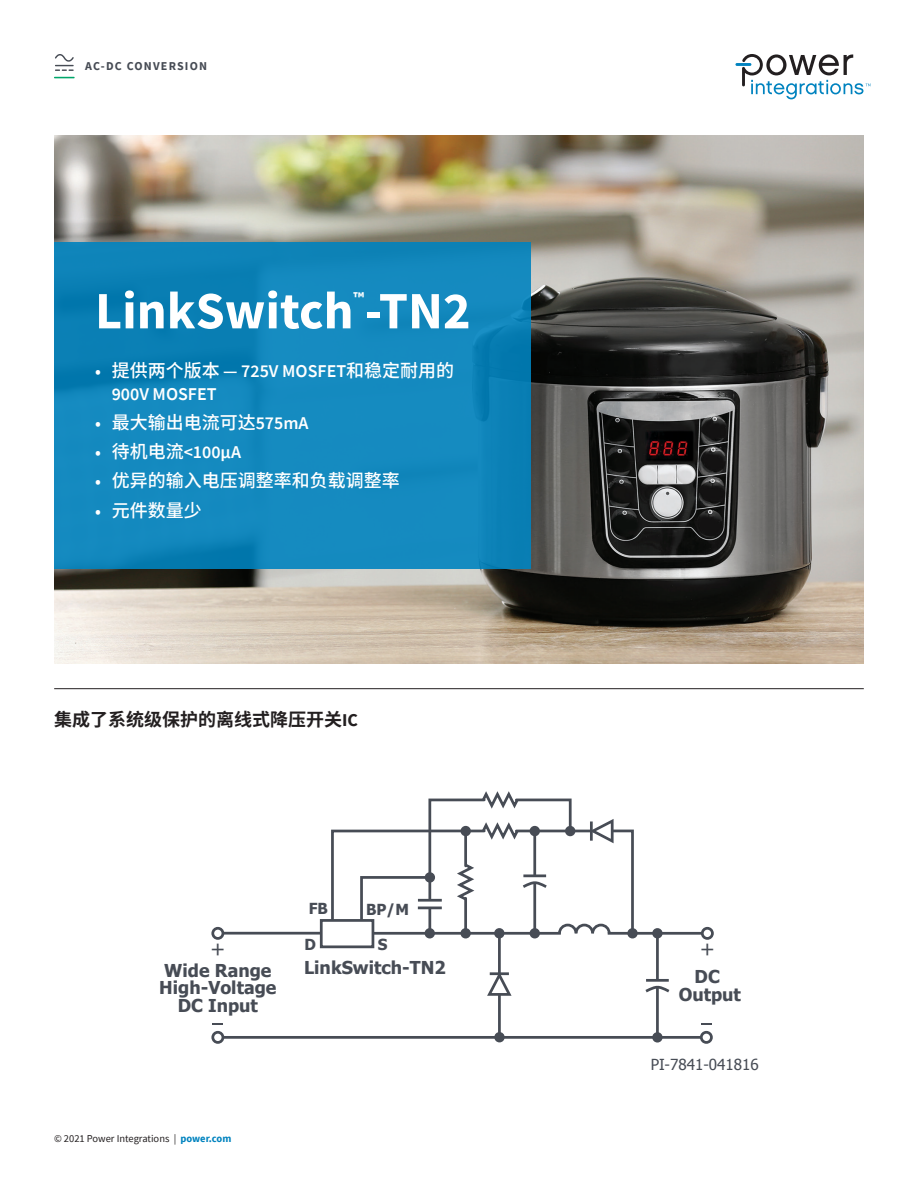
<style>
.page{position:relative;width:918px;height:1188px;background:#fff}
.page>*{position:absolute;margin:0;border:0;box-sizing:border-box;transform-origin:0 0}
.Chip_Name___Blue_box{font:700 52.5px "Source Sans Pro";color:#fff}
.t1{font:20.25px "Tahoma";color:#474c55}
.Bullets___Blue_box{font:600 18px/22.5px "Source Sans Pro";color:#fff}
.Bullets___Blue_box-2{font:500 18px "Source Han Sans CN";color:#fff}
.Diagram_Title{font:700 18px "Source Han Sans CN";color:#231f20}
.t2{font:700 17.7px/17.7px "Tahoma";color:#474c55;text-align:center}
.Chip_Name___Blue_box-2{font:700 15.75px "Source Sans Pro";color:#fff}
.t3{font:15.15px "Tahoma";color:#474c55}
.t4{font:700 15.15px "Tahoma";color:#474c55}
.t5{font:700 12px "Source Sans Pro";letter-spacing:.1em;color:#464b54}
.t6{font:10.5px "Source Sans Pro";color:#231f20}
.s1{font-family:"Source Han Sans CN";font-weight:500}
.s2{font-family:"Source Sans Pro";font-weight:600}
.s3{font-family:"Source Sans Pro"}
.s4{font-weight:700;color:#0083bf}
</style>
<div class="page">
<img style="left:54px;top:135px;width:810px;height:529px">
<hr style="left:735px;top:63px;width:16px;height:3px;background:#0083bf">
<svg style="left:742px;top:54px;width:128px;height:45px"></svg>
<hr style="left:54px;top:688px;width:810px;height:1px;background:#231f20">
<svg style="left:54px;top:242px;width:476px;height:327px;background:#1086bb"></svg>
<svg style="left:487px;top:972px;width:25px;height:24px"></svg>
<hr style="left:490px;top:972px;width:19px;height:3px;background:#474c55">
<hr style="left:498px;top:994px;width:3px;height:43px;background:#474c55">
<hr style="left:498px;top:933px;width:3px;height:41px;background:#474c55">
<div style="left:425px;top:928px;width:10px;height:10px;border:3px solid #474c55;border-radius:50%"></div>
<div style="left:460px;top:928px;width:11px;height:10px;border:3px solid #474c55;border-radius:50%"></div>
<div style="left:494px;top:928px;width:11px;height:10px;border:3px solid #474c55;border-radius:50%"></div>
<div style="left:494px;top:1032px;width:11px;height:10px;border:3px solid #474c55;border-radius:50%"></div>
<div style="left:652px;top:1032px;width:11px;height:11px;border:3px solid #474c55;border-radius:50%"></div>
<div style="left:530px;top:928px;width:10px;height:10px;border:3px solid #474c55;border-radius:50%"></div>
<div style="left:627px;top:928px;width:11px;height:10px;border:3px solid #474c55;border-radius:50%"></div>
<div style="left:652px;top:928px;width:11px;height:10px;border:3px solid #474c55;border-radius:50%"></div>
<div style="left:211px;top:927px;width:13px;height:13px;border:3px solid #474c55;border-radius:50%"></div>
<div style="left:701px;top:927px;width:13px;height:13px;border:3px solid #474c55;border-radius:50%"></div>
<hr style="left:223px;top:1036px;width:478px;height:3px;background:#474c55">
<div style="left:211px;top:1031px;width:13px;height:13px;border:3px solid #474c55;border-radius:50%"></div>
<div style="left:700px;top:1031px;width:13px;height:13px;border:3px solid #474c55;border-radius:50%"></div>
<div style="left:320px;top:919px;width:54px;height:29px;border:3px solid #474c55"></div>
<hr style="left:223px;top:932px;width:98px;height:3px;background:#474c55">
<hr style="left:646px;top:979px;width:23px;height:3px;background:#474c55">
<svg style="left:645px;top:986px;width:25px;height:7px"></svg>
<hr style="left:656px;top:933px;width:3px;height:47px;background:#474c55">
<hr style="left:656px;top:987px;width:3px;height:50px;background:#474c55">
<hr style="left:608px;top:932px;width:94px;height:3px;background:#474c55">
<svg style="left:330px;top:791px;width:305px;height:145px"></svg>
<hr style="left:464px;top:831px;width:3px;height:35px;background:#474c55">
<hr style="left:464px;top:898px;width:3px;height:35px;background:#474c55">
<svg style="left:55px;top:54px;width:19px;height:17px"></svg>
<svg style="left:54px;top:77px;width:21px;height:1px"></svg>
<p class="t5" style="left:85px;top:58px;width:123px">AC-DC CONVERSION</p>
<p class="Chip_Name___Blue_box" style="left:95px;top:275px;width:377px">LinkSwitch -TN2</p>
<p class="Chip_Name___Blue_box-2" style="left:354px;top:287px;width:12px">™</p>
<p class="Bullets___Blue_box" style="left:112px;top:360px;width:344px;text-indent:-17px">• <span class="s1">提供两个版本</span> — 725V MOSFET<span class="s1">和稳定耐用的<br></span>900V MOSFET</p>
<p class="Bullets___Blue_box-2" style="left:95px;top:412px;width:215px"><span class="s2">•</span> 最大输出电流可达<span class="s2">575mA</span></p>
<p class="Bullets___Blue_box" style="left:95px;top:441px;width:148px">• <span class="s1">待机电流</span>&lt;100μA</p>
<p class="Bullets___Blue_box-2" style="left:95px;top:471px;width:306px"><span class="s2">•</span> 优异的输入电压调整率和负载调整率</p>
<p class="Bullets___Blue_box-2" style="left:95px;top:500px;width:108px"><span class="s2">•</span> 元件数量少</p>
<p class="Diagram_Title" style="left:54px;top:709px;width:305px">集成了系统级保护的离线式降压开关<span class="s3">IC</span></p>
<p class="t1" style="left:210px;top:935px;width:16px">+</p>
<p class="t2" style="left:159px;top:960px;width:119px">Wide Range<br>High-Voltage<br>DC Input</p>
<p class="t4" style="left:309px;top:898px;width:21px">FB</p>
<p class="t4" style="left:366px;top:899px;width:44px">BP/M</p>
<p class="t4" style="left:305px;top:934px;width:13px">D</p>
<p class="t4" style="left:378px;top:934px;width:11px">S</p>
<p class="t2" style="left:304px;top:957px;width:143px">LinkSwitch-TN2</p>
<p class="t6" style="left:54px;top:1132px;width:179px">© 2021 Power Integrations | <span class="s4">power.com</span></p>
<p class="t2" style="left:679px;top:967px;width:64px">DC<br>Output</p>
<p class="t3" style="left:651px;top:1054px;width:109px">PI-7841-041816</p>
</div>
